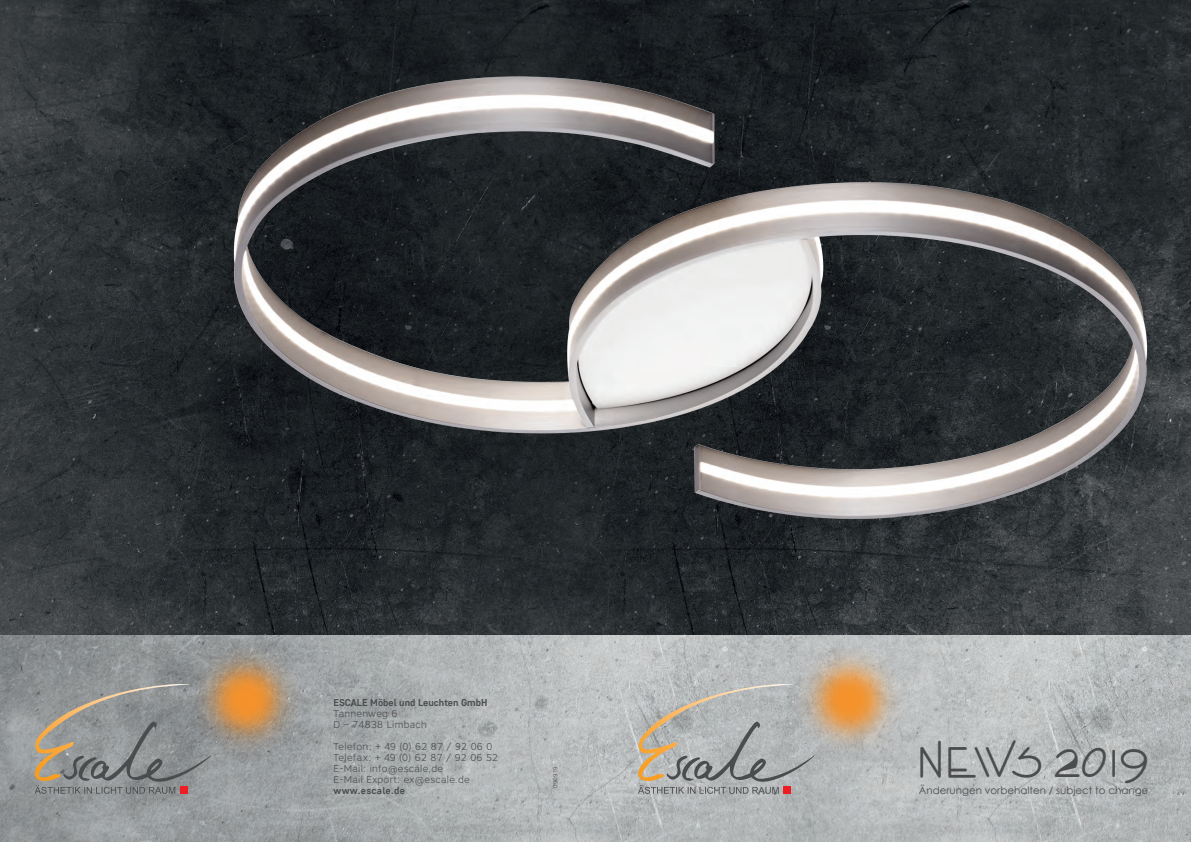
<style>
.page{position:relative;width:1191px;height:842px;background:#fff}
.page>*{position:absolute;margin:0;border:0;box-sizing:border-box;transform-origin:0 0}
.t1{font:44.5px "Enviro";color:#4b4c4d}
.t2{font:10.3px "Century Gothic";color:#4b4c4d}
.t3{font:300 10px/11px "Core Sans A35";letter-spacing:.03em;color:#4b4c4d}
.t4{font:700 10px "Core Sans D55";color:#4b4c4d}
.t5{font:700 10px "Core Sans D55";letter-spacing:.03em;color:#4b4c4d}
.t6{font:300 6px "Core Sans A35";letter-spacing:.03em;color:#4b4c4d}
.t7{font:3.5px "Century Gothic";color:#231f20}
</style>
<div class="page">
<svg style="left:0;top:637px;width:1191px;height:205px;background:#afb2b3"></svg>
<svg style="left:31px;top:684px;width:180px;height:110px;background:#92918d"></svg>
<img style="left:165px;top:647px;width:168px;height:121px">
<svg style="left:634px;top:684px;width:181px;height:110px;background:#b0aeaa"></svg>
<img style="left:769px;top:647px;width:168px;height:121px">
<img style="left:0;top:0;width:1191px;height:637px">
<p class="t7" style="left:54px;top:800px;width:3px">*</p>
<p class="t4" style="left:333px;top:696px;width:155px">ESCALE Möbel und Leuchten GmbH</p>
<p class="t3" style="left:333px;top:707px;width:95px">Tannenweg 6<br>D – 74838 Limbach</p>
<p class="t3" style="left:333px;top:740px;width:166px">Telefon: + 49 (0) 62 87 / 92 06 0<br>Telefax: + 49 (0) 62 87 / 92 06 52<br>E-Mail: info@escale.de<br>E-Mail Export: ex@escale.de</p>
<p class="t5" style="left:333px;top:784px;width:73px">www.escale.de</p>
<p class="t2" style="left:918px;top:784px;width:231px">Änderungen vorbehalten / subject to change</p>
<h1 class="t1" style="left:917px;top:738px;width:233px">NEWS 2019</h1>
<p class="t6" style="left:551px;top:788px;width:24px;rotate:-90deg">090919</p>
</div>
